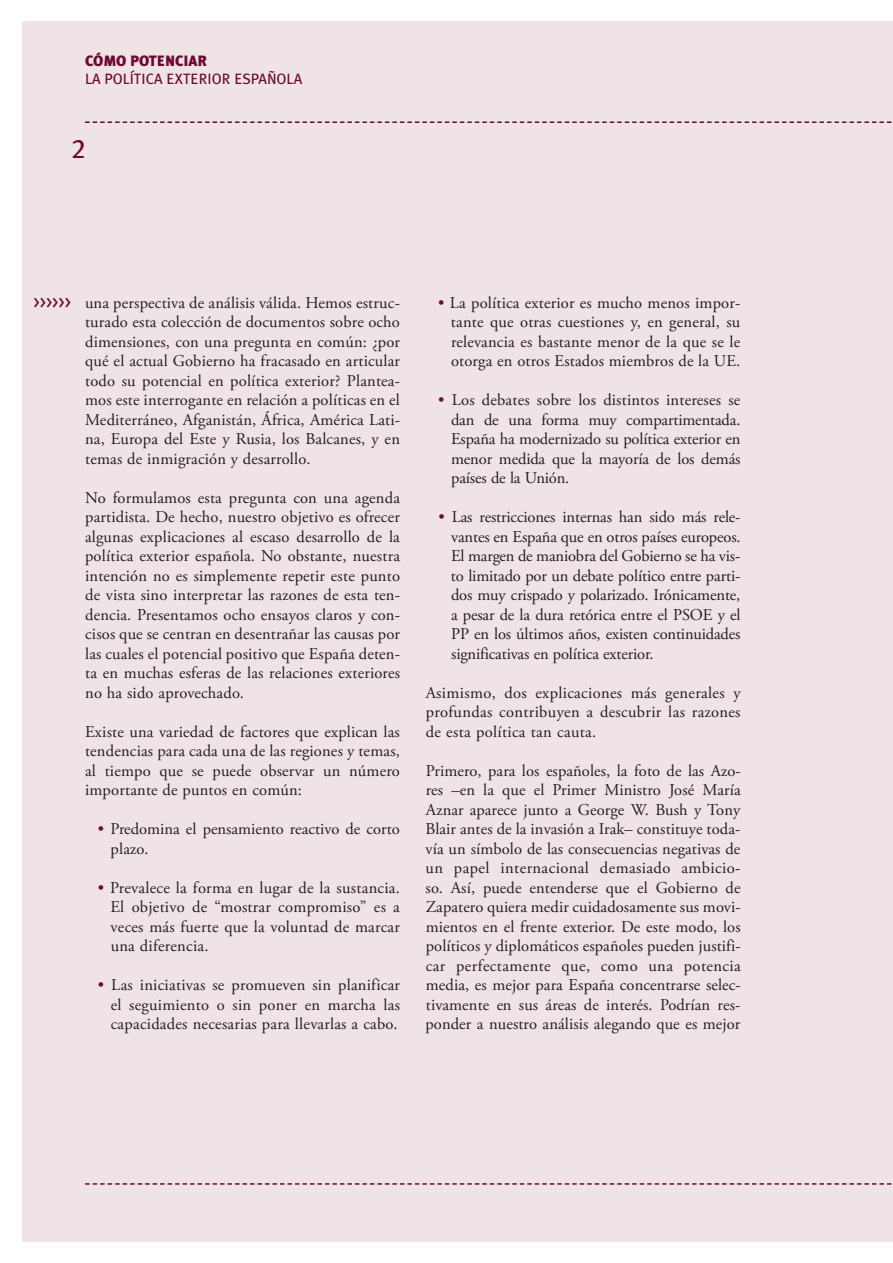
<style>
.page{position:relative;width:893px;height:1263px;background:#fff}
.page>*{position:absolute;margin:0;border:0;box-sizing:border-box;transform-origin:0 0}
.t1{font:27px "Meta Plus Book Caps";color:#6c0932}
.t2{font:18px "Meta Plus Book Caps";color:#6c0932}
.t3{font:16.5px/19.5px "Adobe Garamond Pro";letter-spacing:.01em;color:#231f20;text-align:justify}
.t4{font:15px "Meta Plus";color:#6c0932}
.t5{font:900 15px "Meta Plus";color:#6c0932}
.s1{color:#6c0932}
</style>
<div class="page">
<div style="left:22px;top:22px;width:871px;height:1220px;background:#efe3e5"></div>
<svg style="left:85px;top:121px;width:807px;height:2px"></svg>
<svg style="left:85px;top:1183px;width:807px;height:2px"></svg>
<p class="t5" style="left:85px;top:52px;width:123px">CÓMO POTENCIAR</p>
<p class="t4" style="left:85px;top:70px;width:219px">LA POLÍTICA EXTERIOR ESPAÑOLA</p>
<h1 class="t1" style="left:71px;top:133px;width:16px">2</h1>
<p class="t2" style="left:34px;top:291px;width:39px">&gt;&gt;&gt;&gt;&gt;&gt;</p>
<p class="t3" style="left:85px;top:293px;width:317px">una perspectiva de análisis válida. Hemos estruc&shy;turado esta colección de documentos sobre ocho dimensiones, con una pregunta en común: ¿por qué el actual Gobierno ha fracasado en articular todo su potencial en política exterior? Plantea&shy;mos este interrogante en relación a políticas en el Mediterráneo, Afganistán, África, América Lati&shy;na, Europa del Este y Rusia, los Balcanes, y en temas de inmigración y desarrollo.</p>
<p class="t3" style="left:85px;top:488px;width:317px">No formulamos esta pregunta con una agenda partidista. De hecho, nuestro objetivo es ofrecer algunas explicaciones al escaso desarrollo de la política exterior española. No obstante, nuestra intención no es simplemente repetir este punto de vista sino interpretar las razones de esta ten&shy;dencia. Presentamos ocho ensayos claros y con&shy;cisos que se centran en desentrañar las causas por las cuales el potencial positivo que España deten&shy;ta en muchas esferas de las relaciones exteriores no ha sido aprovechado.</p>
<p class="t3" style="left:85px;top:722px;width:316px">Existe una variedad de factores que explican las tendencias para cada una de las regiones y temas, al tiempo que se puede observar un número importante de puntos en común:</p>
<p class="t3" style="left:111px;top:820px;width:291px;text-indent:-13px"><span class="s1">•</span> Predomina el pensamiento reactivo de corto plazo.</p>
<p class="t3" style="left:111px;top:878px;width:291px;text-indent:-13px"><span class="s1">•</span> Prevalece la forma en lugar de la sustancia.<br>El objetivo de “mostrar compromiso” es a veces más fuerte que la voluntad de marcar una diferencia.</p>
<p class="t3" style="left:111px;top:976px;width:291px;text-indent:-13px"><span class="s1">•</span> Las iniciativas se promueven sin planificar el seguimiento o sin poner en marcha las capacidades necesarias para llevarlas a cabo.</p>
<p class="t3" style="left:451px;top:293px;width:291px;text-indent:-13px"><span class="s1">•</span> La política exterior es mucho menos impor&shy;tante que otras cuestiones y, en general, su relevancia es bastante menor de la que se le otorga en otros Estados miembros de la UE.</p>
<p class="t3" style="left:451px;top:391px;width:291px;text-indent:-13px"><span class="s1">•</span> Los debates sobre los distintos intereses se dan de una forma muy compartimentada.<br>España ha modernizado su política exterior en menor medida que la mayoría de los demás países de la Unión.</p>
<p class="t3" style="left:451px;top:508px;width:291px;text-indent:-12px"><span class="s1">•</span> Las restricciones internas han sido más rele&shy;vantes en España que en otros países europeos.<br>El margen de maniobra del Gobierno se ha vis&shy;to limitado por un debate político entre parti&shy;dos muy crispado y polarizado. Irónicamente, a pesar de la dura retórica entre el PSOE y el PP en los últimos años, existen continuidades significativas en política exterior.</p>
<p class="t3" style="left:426px;top:683px;width:316px">Asimismo, dos explicaciones más generales y profundas contribuyen a descubrir las razones de esta política tan cauta.</p>
<p class="t3" style="left:425px;top:761px;width:317px">Primero, para los españoles, la foto de las Azo&shy;res –en la que el Primer Ministro José María Aznar aparece junto a George W. Bush y Tony Blair antes de la invasión a Irak– constituye toda&shy;vía un símbolo de las consecuencias negativas de un papel internacional demasiado ambicio&shy;so. Así, puede entenderse que el Gobierno de Zapatero quiera medir cuidadosamente sus movi&shy;mientos en el frente exterior. De este modo, los políticos y diplomáticos españoles pueden justifi&shy;car perfectamente que, como una potencia media, es mejor para España concentrarse selec&shy;tivamente en sus áreas de interés. Podrían res&shy;ponder a nuestro análisis alegando que es mejor</p>
</div>
